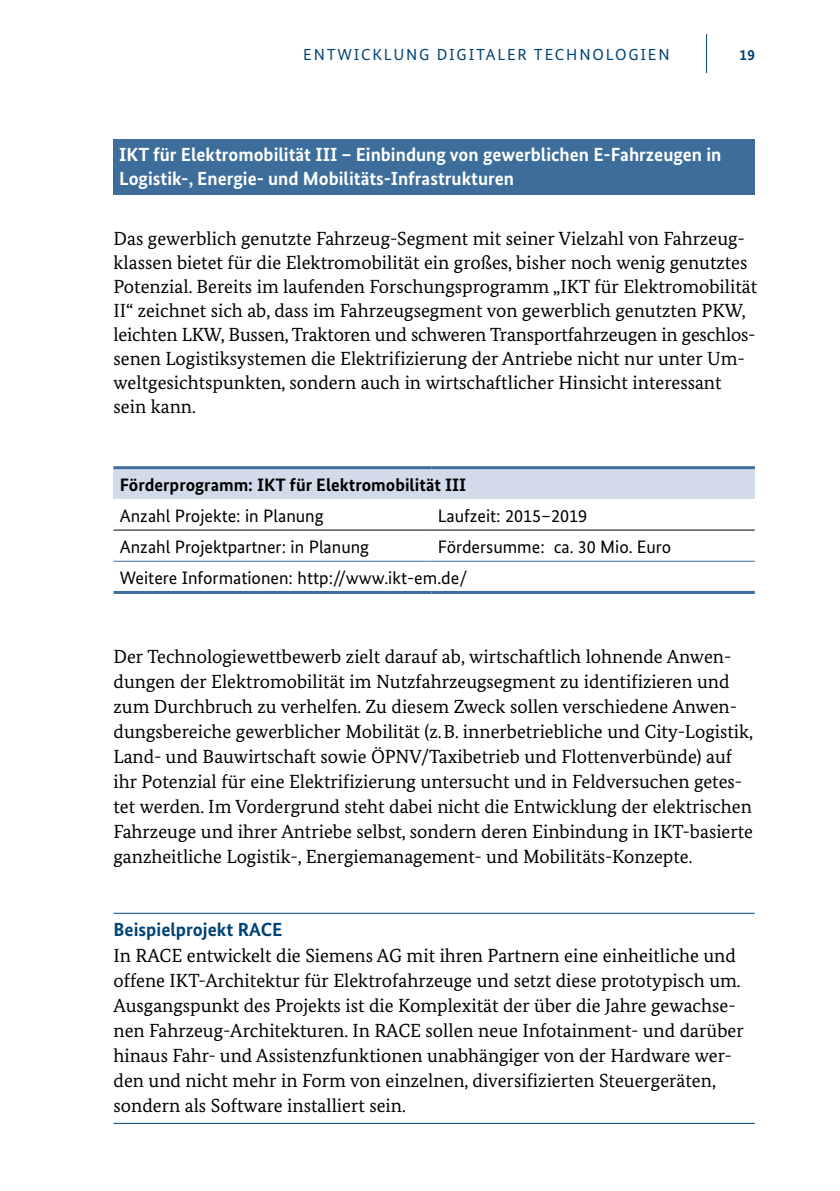
<style>
.page{position:relative;width:840px;height:1191px;background:#fff}
.page>*{position:absolute;margin:0;border:0;box-sizing:border-box;transform-origin:0 0}
.t1{font:19px/25px "Bundes Serif";color:#000}
.t2{font:700 19px/24px "Bundes Sans";color:#fff}
.t3{font:700 19px "Bundes Sans";color:#004376}
.t4{font:18px "Bundes Sans";color:#000}
.t5{font:700 18px "Bundes Sans";color:#000}
.t6{font:16px "Bundes Sans";letter-spacing:.11em;color:#004376}
.t7{font:700 15px "Bundes Sans";color:#004376}
</style>
<div class="page">
<hr style="left:705px;top:34px;width:1px;height:39px;background:#004376">
<div style="left:113px;top:139px;width:641px;height:56px;background:#3d6e9b"></div>
<div style="left:113px;top:468px;width:641px;height:31px;background:#d2dbe9"></div>
<svg style="left:113px;top:530px;width:641px;height:31px"></svg>
<hr style="left:113px;top:529px;width:318px;height:1px;background:#000">
<hr style="left:431px;top:529px;width:323px;height:1px;background:#000">
<hr style="left:113px;top:466px;width:318px;height:3px;background:#3d6e9b">
<hr style="left:431px;top:466px;width:323px;height:3px;background:#3d6e9b">
<hr style="left:113px;top:561px;width:318px;height:1px;background:#3d6e9b">
<hr style="left:431px;top:561px;width:323px;height:1px;background:#3d6e9b">
<hr style="left:113px;top:591px;width:318px;height:3px;background:#3d6e9b">
<hr style="left:431px;top:591px;width:323px;height:3px;background:#3d6e9b">
<hr style="left:113px;top:912px;width:641px;height:1px;background:#004376">
<hr style="left:113px;top:1122px;width:641px;height:1px;background:#004376">
<p class="t6" style="left:303px;top:44px;width:367px">ENTWICKLUNG DIGITALER TECHNOLOGIEN</p>
<p class="t7" style="left:739px;top:45px;width:17px">19</p>
<h4 class="t2" style="left:119px;top:142px;width:603px">IKT für Elektromobilität III – Einbindung von gewerblichen E-Fahrzeugen in<br>Logistik-, Energie- und Mobilitäts-Infrastrukturen</h4>
<p class="t1" style="left:113px;top:226px;width:645px;line-height:24px">Das gewerblich genutzte Fahrzeug-Segment mit seiner Vielzahl von Fahrzeug&shy;klassen bietet für die Elektromobilität ein großes, bisher noch wenig genutztes Potenzial. Bereits im laufenden Forschungsprogramm „IKT für Elektromobilität II“ zeichnet sich ab, dass im Fahrzeugsegment von gewerblich genutzten PKW, leichten LKW, Bussen, Traktoren und schweren Transportfahrzeugen in geschlos&shy;senen Logistiksystemen die Elektrifizierung der Antriebe nicht nur unter Um-- weltgesichtspunkten, sondern auch in wirtschaftlicher Hinsicht interessant sein kann.</p>
<h5 class="t5" style="left:120px;top:474px;width:347px">Förderprogramm: IKT für Elektromobilität III</h5>
<p class="t4" style="left:120px;top:505px;width:205px">Anzahl Projekte: in Planung</p>
<p class="t4" style="left:437px;top:505px;width:151px">Laufzeit: 2015–2019</p>
<p class="t4" style="left:120px;top:536px;width:251px">Anzahl Projektpartner: in Planung</p>
<p class="t4" style="left:437px;top:536px;width:235px">Fördersumme: ca. 30 Mio. Euro</p>
<p class="t4" style="left:120px;top:567px;width:349px">Weitere Informationen: http://www.ikt-em.de/</p>
<p class="t1" style="left:113px;top:643px;width:641px">Der Technologiewettbewerb zielt darauf ab, wirtschaftlich lohnende Anwen&shy;dungen der Elektromobilität im Nutzfahrzeugsegment zu identifizieren und zum Durchbruch zu verhelfen. Zu diesem Zweck sollen verschiedene Anwen&shy;dungsbereiche gewerblicher Mobilität (z.B. innerbetriebliche und City-Logistik, Land- und Bauwirtschaft sowie ÖPNV/Taxibetrieb und Flottenverbünde) auf ihr Potenzial für eine Elektrifizierung untersucht und in Feldversuchen getes&shy;tet werden. Im Vordergrund steht dabei nicht die Entwicklung der elektrischen Fahrzeuge und ihrer Antriebe selbst, sondern deren Einbindung in IKT-basierte ganzheitliche Logistik-, Energiemanagement- und Mobilitäts-Konzepte.</p>
<p class="t3" style="left:113px;top:918px;width:170px">Beispielprojekt RACE</p>
<p class="t1" style="left:113px;top:942px;width:631px">In RACE entwickelt die Siemens AG mit ihren Partnern eine einheitliche und offene IKT-Architektur für Elektrofahrzeuge und setzt diese prototypisch um.<br>Ausgangspunkt des Projekts ist die Komplexität der über die Jahre gewachse&shy;nen Fahrzeug-Architekturen. In RACE sollen neue Infotainment- und darüber hinaus Fahr- und Assistenzfunktionen unabhängiger von der Hardware wer&shy;den und nicht mehr in Form von einzelnen, diversifizierten Steuergeräten, sondern als Software installiert sein.</p>
</div>
